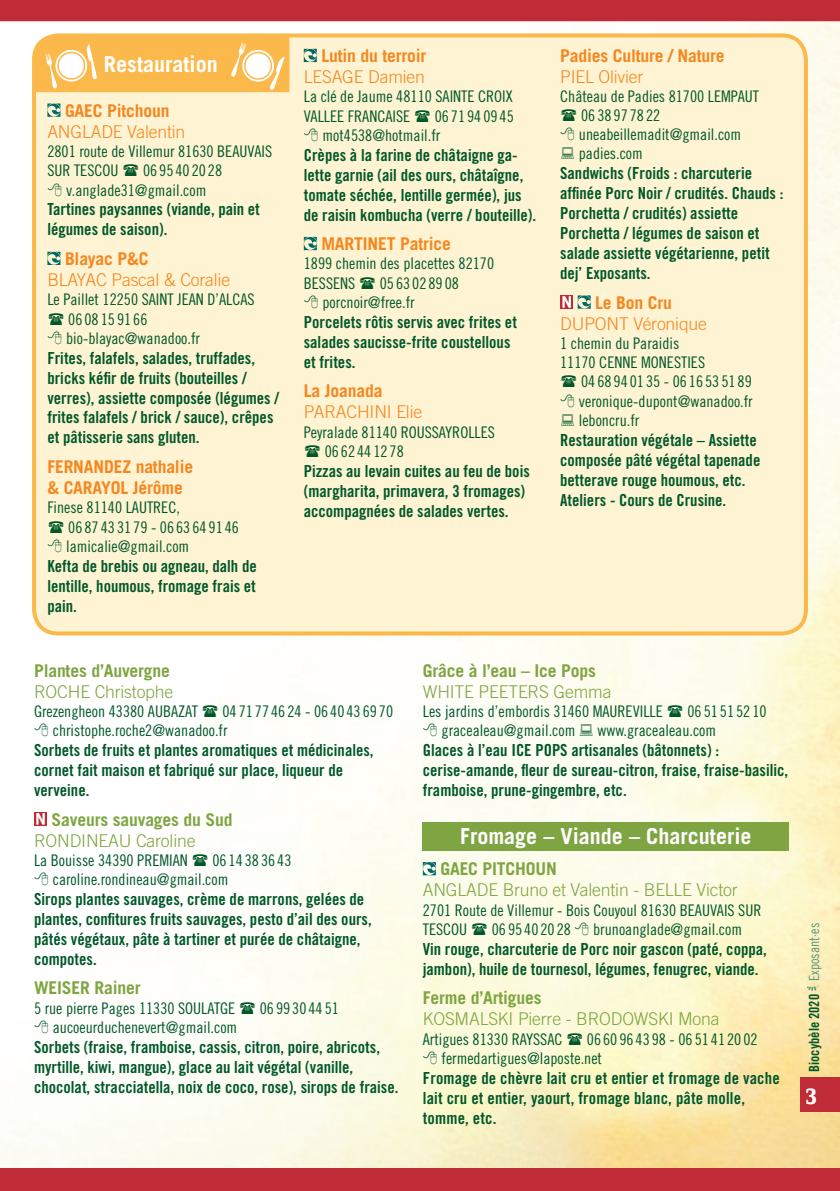
<style>
.page{position:relative;width:840px;height:1191px;background:#fff}
.page>*{position:absolute;margin:0;border:0;box-sizing:border-box;transform-origin:0 0}
.t1{font:700 24px "Zine Serif Display OT";color:#fff}
.t2{font:700 22px "Trade Gothic LT Std";color:#fff}
.t3{font:700 17.6px/21.2px "Trade Gothic LT Std";letter-spacing:-.01em;color:#f5871f}
.t4{font:300 17.6px "Trade Gothic LT Std";letter-spacing:-.01em;color:#7fa542}
.t5{font:700 17.6px "Trade Gothic LT Std";letter-spacing:-.01em;color:#7fa542}
.t6{font:300 17.6px "Trade Gothic LT Std";letter-spacing:-.01em;color:#f5871f}
.t7{font:16.6px/20px "Trade Gothic LT Std Bd Cn 20";color:#005829}
.t8{font:16px/19.2px "Trade Gothic LT Std Cn 18";color:#005829}
.t9{font:14px "Trade Gothic LT Std Bd Cn 20";color:#005829}
.s1{font-family:"Trade Gothic LT Com Cn 18";color:#5e987a}
</style>
<div class="page">
<img style="left:0;top:340px;width:839px;height:828px">
<div style="left:34px;top:812px;width:13px;height:13px;background:#bf2b37"></div>
<svg style="left:36px;top:813px;width:9px;height:11px"></svg>
<div style="left:422px;top:822px;width:366px;height:28px;background:#7fa542"></div>
<svg style="left:422px;top:862px;width:13px;height:13px"></svg>
<svg style="left:0;top:0;width:839px;height:340px"></svg>
<div style="left:0;top:1168px;width:839px;height:23px;background:#bf2b37"></div>
<div style="left:34px;top:35px;width:771px;height:598px;background:#fef3d2;border-radius:24px"></div>
<svg style="left:47px;top:103px;width:13px;height:14px"></svg>
<svg style="left:47px;top:252px;width:13px;height:13px"></svg>
<svg style="left:303px;top:49px;width:14px;height:13px"></svg>
<svg style="left:303px;top:237px;width:14px;height:13px"></svg>
<svg style="left:560px;top:295px;width:13px;height:14px"></svg>
<svg style="left:562px;top:296px;width:8px;height:12px"></svg>
<svg style="left:577px;top:295px;width:13px;height:14px"></svg>
<div style="left:32px;top:33px;width:775px;height:602px;border:4px solid #fcb94b;border-radius:24px"></div>
<svg style="left:34px;top:35px;width:255px;height:57px;background:#fcc161"></svg>
<svg style="left:806px;top:985px;width:12px;height:6px"></svg>
<div style="left:799px;top:1077px;width:40px;height:34px;background:#bf2b37"></div>
<svg style="left:203px;top:705px;width:14px;height:12px"></svg>
<svg style="left:35px;top:723px;width:13px;height:13px"></svg>
<svg style="left:193px;top:854px;width:14px;height:12px"></svg>
<svg style="left:35px;top:872px;width:13px;height:13px"></svg>
<svg style="left:240px;top:1001px;width:15px;height:12px"></svg>
<svg style="left:35px;top:1020px;width:13px;height:13px"></svg>
<svg style="left:667px;top:705px;width:15px;height:12px"></svg>
<svg style="left:423px;top:723px;width:13px;height:13px"></svg>
<svg style="left:580px;top:724px;width:12px;height:12px"></svg>
<svg style="left:472px;top:922px;width:14px;height:12px"></svg>
<svg style="left:574px;top:922px;width:14px;height:13px"></svg>
<svg style="left:567px;top:1032px;width:14px;height:12px"></svg>
<svg style="left:423px;top:1051px;width:13px;height:13px"></svg>
<h2 class="t2" style="left:104px;top:50px;width:115px">Restauration</h2>
<p class="t3" style="left:65px;top:100px;width:106px">GAEC Pitchoun</p>
<p class="t6" style="left:47px;top:121px;width:139px">ANGLADE Valentin</p>
<p class="t8" style="left:47px;top:142px;width:226px">2801 route de Villemur 81630 BEAUVAIS<br>SUR TESCOU</p>
<p class="t8" style="left:66px;top:161px;width:157px;text-indent:77px">06 95 40 20 28 v.anglade31@gmail.com</p>
<p class="t7" style="left:47px;top:199px;width:214px">Tartines paysannes (viande, pain et légumes de saison).</p>
<p class="t3" style="left:65px;top:248px;width:85px">Blayac P&amp;C</p>
<p class="t6" style="left:47px;top:269px;width:184px">BLAYAC Pascal &amp; Coralie</p>
<p class="t8" style="left:66px;top:290px;width:190px;text-indent:-19px">Le Paillet 12250 SAINT JEAN D’ALCAS<br>06 08 15 91 66 bio-blayac@wanadoo.fr</p>
<p class="t7" style="left:47px;top:347px;width:233px">Frites, falafels, salades, truffades, bricks kéfir de fruits (bouteilles / verres), assiette composée (légumes / frites falafels / brick / sauce), crêpes et pâtisserie sans gluten.</p>
<p class="t3" style="left:47px;top:456px;width:147px">FERNANDEZ nathalie &amp; CARAYOL Jérôme</p>
<p class="t8" style="left:66px;top:498px;width:174px;text-indent:-19px">Finese 81140 LAUTREC,<br>06 87 43 31 79 - 06 63 64 91 46 lamicalie@gmail.com</p>
<p class="t7" style="left:47px;top:555px;width:211px;text-align:justify">Kefta de brebis ou agneau, dalh de lentille, houmous, fromage frais et pain.</p>
<p class="t3" style="left:321px;top:45px;width:106px">Lutin du terroir</p>
<p class="t6" style="left:303px;top:66px;width:123px">LESAGE Damien</p>
<p class="t8" style="left:303px;top:87px;width:210px">La clé de Jaume 48110 SAINTE CROIX<br>VALLEE FRANCAISE</p>
<p class="t8" style="left:322px;top:106px;width:193px;text-indent:112px">06 71 94 09 45 mot4538@hotmail.fr</p>
<p class="t7" style="left:303px;top:145px;width:234px">Crèpes à la farine de châtaigne ga&shy;lette garnie (ail des ours, châtaîgne, tomate séchée, lentille germée), jus de raisin kombucha (verre / bouteille).</p>
<p class="t3" style="left:321px;top:233px;width:131px">MARTINET Patrice</p>
<p class="t8" style="left:303px;top:254px;width:192px">1899 chemin des placettes 82170<br>BESSENS</p>
<p class="t8" style="left:322px;top:273px;width:138px;text-indent:57px">05 63 02 89 08 porcnoir@free.fr</p>
<p class="t7" style="left:303px;top:312px;width:214px">Porcelets rôtis servis avec frites et salades saucisse-frite coustellous et frites.</p>
<p class="t3" style="left:303px;top:380px;width:80px">La Joanada</p>
<p class="t6" style="left:303px;top:401px;width:120px">PARACHINI Elie</p>
<p class="t8" style="left:324px;top:422px;width:172px;text-indent:-21px">Peyralade 81140 ROUSSAYROLLES<br>06 62 44 12 78</p>
<p class="t7" style="left:303px;top:460px;width:227px">Pizzas au levain cuites au feu de bois (margharita, primavera, 3 fromages) accompagnées de salades vertes.</p>
<p class="t3" style="left:560px;top:44px;width:166px">Padies Culture / Nature</p>
<p class="t6" style="left:560px;top:66px;width:85px">PIEL Olivier</p>
<p class="t8" style="left:578px;top:86px;width:182px;text-indent:-19px">Château de Padies 81700 LEMPAUT<br>06 38 97 78 22 uneabeillemadit@gmail.com padies.com</p>
<p class="t7" style="left:560px;top:163px;width:225px">Sandwichs (Froids : charcuterie affinée Porc Noir / crudités. Chauds :<br>Porchetta / crudités) assiette<br>Porchetta / légumes de saison et salade assiette végétarienne, petit dej’ Exposants.</p>
<p class="t3" style="left:595px;top:291px;width:78px">Le Bon Cru</p>
<p class="t6" style="left:560px;top:313px;width:148px">DUPONT Véronique</p>
<p class="t8" style="left:560px;top:333px;width:121px">1 chemin du Paraidis</p>
<p class="t8" style="left:560px;top:353px;width:146px">11170 CENNE MONESTIES</p>
<p class="t8" style="left:580px;top:372px;width:172px">04 68 94 01 35 - 06 16 53 51 89</p>
<p class="t8" style="left:578px;top:391px;width:175px">veronique-dupont@wanadoo.fr</p>
<p class="t8" style="left:578px;top:410px;width:62px">leboncru.fr</p>
<p class="t7" style="left:560px;top:430px;width:201px">Restauration végétale – Assiette composée pâté végétal tapenade betterave rouge houmous, etc.<br>Ateliers - Cours de Crusine.</p>
<p class="t5" style="left:34px;top:659px;width:137px">Plantes d’Auvergne</p>
<p class="t4" style="left:34px;top:681px;width:141px">ROCHE Christophe</p>
<p class="t8" style="left:34px;top:701px;width:165px">Grezengheon 43380 AUBAZAT</p>
<p class="t8" style="left:53px;top:701px;width:341px;text-indent:169px">04 71 77 46 24 - 06 40 43 69 70 christophe.roche2@wanadoo.fr</p>
<p class="t7" style="left:34px;top:740px;width:341px">Sorbets de fruits et plantes aromatiques et médicinales, cornet fait maison et fabriqué sur place, liqueur de verveine.</p>
<p class="t5" style="left:51px;top:808px;width:182px">Saveurs sauvages du Sud</p>
<p class="t4" style="left:34px;top:830px;width:163px">RONDINEAU Caroline</p>
<p class="t8" style="left:34px;top:850px;width:155px">La Bouisse 34390 PREMIAN</p>
<p class="t8" style="left:53px;top:850px;width:240px;text-indent:159px">06 14 38 36 43 caroline.rondineau@gmail.com</p>
<p class="t7" style="left:34px;top:889px;width:339px">Sirops plantes sauvages, crème de marrons, gelées de plantes, confitures fruits sauvages, pesto d’ail des ours, pâtés végétaux, pâte à tartiner et purée de châtaigne, compotes.</p>
<p class="t5" style="left:34px;top:977px;width:108px">WEISER Rainer</p>
<p class="t8" style="left:34px;top:998px;width:203px">5 rue pierre Pages 11330 SOULATGE</p>
<p class="t8" style="left:260px;top:998px;width:81px">06 99 30 44 51</p>
<p class="t8" style="left:53px;top:1017px;width:186px">aucoeurduchenevert@gmail.com</p>
<p class="t7" style="left:34px;top:1036px;width:366px">Sorbets (fraise, framboise, cassis, citron, poire, abricots, myrtille, kiwi, mangue), glace au lait végétal (vanille, chocolat, stracciatella, noix de coco, rose), sirops de fraise.</p>
<p class="t5" style="left:422px;top:659px;width:174px">Grâce à l’eau – Ice Pops</p>
<p class="t4" style="left:422px;top:681px;width:190px">WHITE PEETERS Gemma</p>
<p class="t8" style="left:422px;top:701px;width:241px">Les jardins d’embordis 31460 MAUREVILLE</p>
<p class="t8" style="left:687px;top:701px;width:81px">06 51 51 52 10</p>
<p class="t8" style="left:441px;top:720px;width:135px">gracealeau@gmail.com</p>
<p class="t8" style="left:597px;top:720px;width:120px">www.gracealeau.com</p>
<p class="t7" style="left:422px;top:740px;width:366px">Glaces à l’eau ICE POPS artisanales (bâtonnets) : cerise-amande, fleur de sureau-citron, fraise, fraise-basilic, framboise, prune-gingembre, etc.</p>
<h2 class="t2" style="left:460px;top:822px;width:292px">Fromage – Viande – Charcuterie</h2>
<p class="t5" style="left:440px;top:858px;width:118px">GAEC PITCHOUN</p>
<p class="t4" style="left:422px;top:879px;width:316px">ANGLADE Bruno et Valentin - BELLE Victor</p>
<p class="t8" style="left:422px;top:900px;width:340px">2701 Route de Villemur - Bois Couyoul 81630 BEAUVAIS SUR<br>TESCOU</p>
<p class="t8" style="left:491px;top:919px;width:81px">06 95 40 20 28</p>
<p class="t8" style="left:593px;top:919px;width:150px">brunoanglade@gmail.com</p>
<p class="t7" style="left:422px;top:938px;width:345px">Vin rouge, charcuterie de Porc noir gascon (paté, coppa, jambon), huile de tournesol, légumes, fenugrec, viande.</p>
<p class="t5" style="left:422px;top:987px;width:120px">Ferme d’Artigues</p>
<p class="t4" style="left:422px;top:1008px;width:298px">KOSMALSKI Pierre - BRODOWSKI Mona</p>
<p class="t8" style="left:422px;top:1029px;width:141px">Artigues 81330 RAYSSAC</p>
<p class="t8" style="left:441px;top:1029px;width:317px;text-indent:145px">06 60 96 43 98 - 06 51 41 20 02 fermedartigues@laposte.net</p>
<p class="t7" style="left:422px;top:1067px;width:358px">Fromage de chèvre lait cru et entier et fromage de vache lait cru et entier, yaourt, fromage blanc, pâte molle, tomme, etc.</p>
<p class="t9" style="left:805px;top:1071px;width:151px;rotate:-90deg">Biocybèle 2020 <span class="s1">Exposant·es</span></p>
<h1 class="t1" style="left:805px;top:1081px;width:13px">3</h1>
</div>
